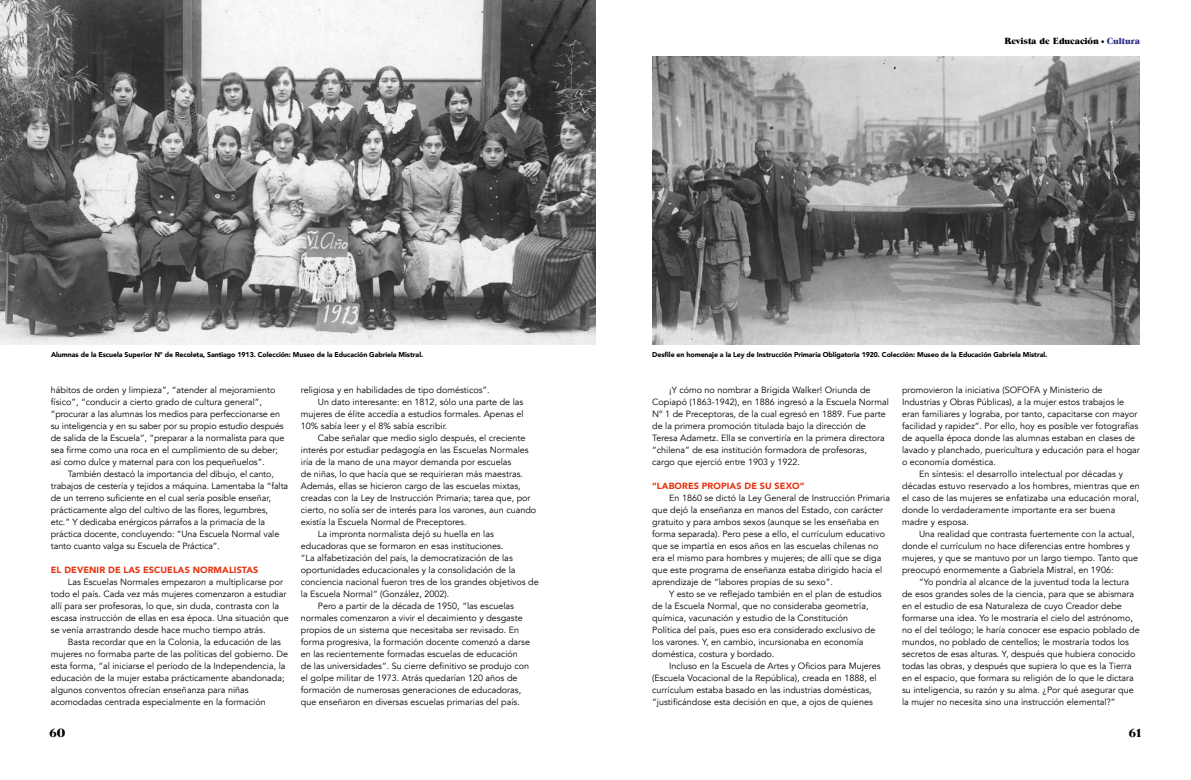
<style>
.page{position:relative;width:1191px;height:780px;background:#fff}
.page>*{position:absolute;margin:0;border:0;box-sizing:border-box;transform-origin:0 0}
.t1{font:12px "Grouch IT Cby BT";color:#000}
.t2{font:9px/12px "Avenir";color:#000}
.t3{font:900 9px "Avenir";letter-spacing:.01em;color:#e63312}
.t4{font:9px "Grouch IT Cby BT";letter-spacing:-.01em;color:#000}
.t5{font:900 7px "Avenir";letter-spacing:-.01em;color:#000}
.s1{color:#2d2e87}
</style>
<div class="page">
<img style="left:0;top:0;width:595px;height:345px">
<img style="left:652px;top:57px;width:488px;height:288px">
<p class="t4" style="left:1004px;top:36px;width:137px">Revista de Educación• <span class="s1">Cultura</span></p>
<p class="t5" style="left:51px;top:349px;width:373px">Alumnas de la Escuela Superior N° de Recoleta, Santiago 1913. Colección: Museo de la Educación Gabriela Mistral.</p>
<p class="t2" style="left:51px;top:384px;width:235px">hábitos de orden y limpieza”, “atender al mejoramiento físico”, “conducir a cierto grado de cultura general”, “procurar a las alumnas los medios para perfeccionarse en su inteligencia y en su saber por su propio estudio después de salida de la Escuela”, “preparar a la normalista para que sea firme como una roca en el cumplimiento de su deber; así como dulce y maternal para con los pequeñuelos”.</p>
<p class="t2" style="left:51px;top:468px;width:239px;text-indent:17px">También destacó la importancia del dibujo, el canto, trabajos de cestería y tejidos a máquina. Lamentaba la “falta de un terreno suficiente en el cual sería posible enseñar, prácticamente algo del cultivo de las flores, legumbres, etc.” Y dedicaba enérgicos párrafos a la primacía de la práctica docente, concluyendo: “Una Escuela Normal vale tanto cuanto valga su Escuela de Práctica”.</p>
<p class="t3" style="left:51px;top:562px;width:209px">EL DEVENIR DE LAS ESCUELAS NORMALISTAS</p>
<p class="t2" style="left:51px;top:576px;width:239px;text-indent:17px">Las Escuelas Normales empezaron a multiplicarse por todo el país. Cada vez más mujeres comenzaron a estudiar allí para ser profesoras, lo que, sin duda, contrasta con la escasa instrucción de ellas en esa época. Una situación que se venía arrastrando desde hace mucho tiempo atrás.</p>
<p class="t2" style="left:51px;top:636px;width:239px;text-indent:17px">Basta recordar que en la Colonia, la educación de las mujeres no formaba parte de las políticas del gobierno. De esta forma, “al iniciarse el período de la Independencia, la educación de la mujer estaba prácticamente abandonada; algunos conventos ofrecían enseñanza para niñas acomodadas centrada especialmente en la formación</p>
<p class="t2" style="left:301px;top:384px;width:190px">religiosa y en habilidades de tipo domésticos”.</p>
<p class="t2" style="left:318px;top:396px;width:207px">Un dato interesante: en 1812, sólo una parte de las</p>
<p class="t2" style="left:301px;top:408px;width:224px">mujeres de élite accedía a estudios formales. Apenas el</p>
<p class="t2" style="left:301px;top:420px;width:148px">10% sabía leer y el 8% sabía escribir.</p>
<p class="t2" style="left:318px;top:432px;width:209px">Cabe señalar que medio siglo después, el creciente</p>
<p class="t2" style="left:301px;top:444px;width:229px">interés por estudiar pedagogía en las Escuelas Normales</p>
<p class="t2" style="left:301px;top:456px;width:212px">iría de la mano de una mayor demanda por escuelas</p>
<p class="t2" style="left:301px;top:468px;width:224px">de niñas, lo que hacía que se requirieran más maestras.</p>
<p class="t2" style="left:301px;top:480px;width:221px">Además, ellas se hicieron cargo de las escuelas mixtas,</p>
<p class="t2" style="left:301px;top:492px;width:231px">creadas con la Ley de Instrucción Primaria; tarea que, por</p>
<p class="t2" style="left:301px;top:504px;width:237px">cierto, no solía ser de interés para los varones, aun cuando</p>
<p class="t2" style="left:301px;top:516px;width:167px">existía la Escuela Normal de Preceptores.</p>
<p class="t2" style="left:318px;top:528px;width:177px">La impronta normalista dejó su huella en las</p>
<p class="t2" style="left:301px;top:540px;width:204px">educadoras que se formaron en esas instituciones.</p>
<p class="t2" style="left:301px;top:552px;width:213px">“La alfabetización del país, la democratización de las</p>
<p class="t2" style="left:301px;top:564px;width:216px">oportunidades educacionales y la consolidación de la</p>
<p class="t2" style="left:301px;top:576px;width:239px">conciencia nacional fueron tres de los grandes objetivos de</p>
<p class="t2" style="left:301px;top:588px;width:150px">la Escuela Normal” (González, 2002).</p>
<p class="t2" style="left:318px;top:600px;width:198px">Pero a partir de la década de 1950, “las escuelas</p>
<p class="t2" style="left:301px;top:612px;width:223px">normales comenzaron a vivir el decaimiento y desgaste</p>
<p class="t2" style="left:301px;top:624px;width:220px">propios de un sistema que necesitaba ser revisado. En</p>
<p class="t2" style="left:301px;top:636px;width:231px">forma progresiva, la formación docente comenzó a darse</p>
<p class="t2" style="left:301px;top:648px;width:218px">en las recientemente formadas escuelas de educación</p>
<p class="t2" style="left:301px;top:660px;width:230px">de las universidades”. Su cierre definitivo se produjo con</p>
<p class="t2" style="left:301px;top:672px;width:218px">el golpe militar de 1973. Atrás quedarían 120 años de</p>
<p class="t2" style="left:301px;top:684px;width:222px">formación de numerosas generaciones de educadoras,</p>
<p class="t2" style="left:301px;top:696px;width:220px">que enseñaron en diversas escuelas primarias del país.</p>
<p class="t5" style="left:652px;top:349px;width:397px">Desfile en homenaje a la Ley de Instrucción Primaria Obligatoria 1920. Colección: Museo de la Educación Gabriela Mistral.</p>
<p class="t2" style="left:652px;top:384px;width:238px;text-indent:17px">¡Y cómo no nombrar a Brígida Walker! Oriunda de Copiapó (1863-1942), en 1886 ingresó a la Escuela Normal N° 1 de Preceptoras, de la cual egresó en 1889. Fue parte de la primera promoción titulada bajo la dirección de Teresa Adametz. Ella se convertiría en la primera directora “chilena” de esa institución formadora de profesoras, cargo que ejerció entre 1903 y 1922.</p>
<p class="t3" style="left:652px;top:478px;width:154px">“LABORES PROPIAS DE SU SEXO”</p>
<p class="t2" style="left:652px;top:492px;width:239px;text-indent:17px">En 1860 se dictó la Ley General de Instrucción Primaria que dejó la enseñanza en manos del Estado, con carácter gratuito y para ambos sexos (aunque se les enseñaba en forma separada). Pero pese a ello, el currículum educativo que se impartía en esos años en las escuelas chilenas no era el mismo para hombres y mujeres; de allí que se diga que este programa de enseñanza estaba dirigido hacia el aprendizaje de “labores propias de su sexo”.</p>
<p class="t2" style="left:652px;top:588px;width:231px;text-indent:17px">Y esto se ve reflejado también en el plan de estudios de la Escuela Normal, que no consideraba geometría, química, vacunación y estudio de la Constitución<br>Política del país, pues eso era considerado exclusivo de los varones. Y, en cambio, incursionaba en economía doméstica, costura y bordado.</p>
<p class="t2" style="left:652px;top:660px;width:230px;text-indent:17px">Incluso en la Escuela de Artes y Oficios para Mujeres (Escuela Vocacional de la República), creada en 1888, el currículum estaba basado en las industrias domésticas, “justificándose esta decisión en que, a ojos de quienes</p>
<p class="t2" style="left:902px;top:384px;width:202px">promovieron la iniciativa (SOFOFA y Ministerio de</p>
<p class="t2" style="left:902px;top:396px;width:224px">Industrias y Obras Públicas), a la mujer estos trabajos le</p>
<p class="t2" style="left:902px;top:408px;width:237px">eran familiares y lograba, por tanto, capacitarse con mayor</p>
<p class="t2" style="left:902px;top:420px;width:238px">facilidad y rapidez”. Por ello, hoy es posible ver fotografías</p>
<p class="t2" style="left:902px;top:432px;width:235px">de aquella época donde las alumnas estaban en clases de</p>
<p class="t2" style="left:902px;top:444px;width:239px">lavado y planchado, puericultura y educación para el hogar</p>
<p class="t2" style="left:902px;top:456px;width:95px">o economía doméstica.</p>
<p class="t2" style="left:919px;top:468px;width:205px">En síntesis: el desarrollo intelectual por décadas y</p>
<p class="t2" style="left:902px;top:480px;width:239px">décadas estuvo reservado a los hombres, mientras que en</p>
<p class="t2" style="left:902px;top:492px;width:238px">el caso de las mujeres se enfatizaba una educación moral,</p>
<p class="t2" style="left:902px;top:504px;width:215px">donde lo verdaderamente importante era ser buena</p>
<p class="t2" style="left:902px;top:516px;width:68px">madre y esposa.</p>
<p class="t2" style="left:919px;top:528px;width:217px">Una realidad que contrasta fuertemente con la actual,</p>
<p class="t2" style="left:902px;top:540px;width:230px">donde el currículum no hace diferencias entre hombres y</p>
<p class="t2" style="left:902px;top:552px;width:237px">mujeres, y que se mantuvo por un largo tiempo. Tanto que</p>
<p class="t2" style="left:902px;top:564px;width:213px">preocupó enormemente a Gabriela Mistral, en 1906:</p>
<p class="t2" style="left:919px;top:576px;width:211px">“Yo pondría al alcance de la juventud toda la lectura</p>
<p class="t2" style="left:902px;top:588px;width:234px">de esos grandes soles de la ciencia, para que se abismara</p>
<p class="t2" style="left:902px;top:600px;width:221px">en el estudio de esa Naturaleza de cuyo Creador debe</p>
<p class="t2" style="left:902px;top:612px;width:232px">formarse una idea. Yo le mostraría el cielo del astrónomo,</p>
<p class="t2" style="left:902px;top:624px;width:239px">no el del teólogo; le haría conocer ese espacio poblado de</p>
<p class="t2" style="left:902px;top:636px;width:228px">mundos, no poblado de centellos; le mostraría todos los</p>
<p class="t2" style="left:902px;top:648px;width:235px">secretos de esas alturas. Y, después que hubiera conocido</p>
<p class="t2" style="left:902px;top:660px;width:231px">todas las obras, y después que supiera lo que es la Tierra</p>
<p class="t2" style="left:902px;top:672px;width:233px">en el espacio, que formara su religión de lo que le dictara</p>
<p class="t2" style="left:902px;top:684px;width:233px">su inteligencia, su razón y su alma. ¿Por qué asegurar que</p>
<p class="t2" style="left:902px;top:696px;width:215px">la mujer no necesita sino una instrucción elemental?”</p>
<h1 class="t1" style="left:50px;top:725px;width:17px">60</h1>
<h1 class="t1" style="left:1128px;top:725px;width:14px">61</h1>
</div>
